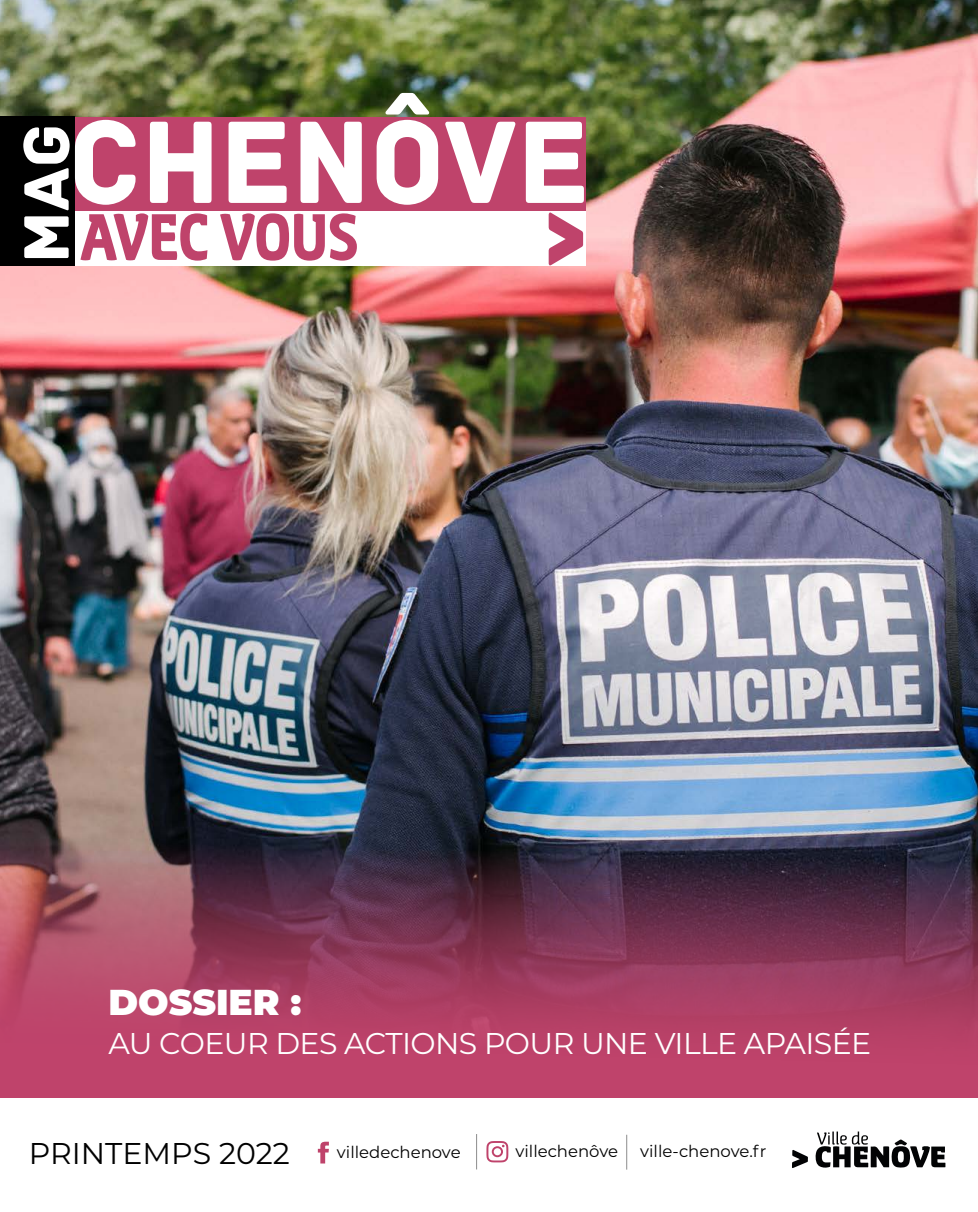
<style>
.page{position:relative;width:978px;height:1212px;background:#fff}
.page>*{position:absolute;margin:0;border:0;box-sizing:border-box;transform-origin:0 0}
.t1{font:123.45px "Archive";color:#fff;scale:.93 1}
.t2{font:100.95px "Archive";color:#bf436b;scale:1.24 1}
.t3{font:67.35px "Archive";color:#fff}
.t4{font:700 63.15px "Jaures";color:#bf436b;scale:.93 1}
.t5{font:900 36px "Montserrat";color:#fff}
.t6{font:30px "Montserrat";letter-spacing:-.02em;color:#fff}
.t7{font:30px "Montserrat";color:#000}
.t8{font:16.5px "Montserrat";color:#000}
</style>
<div class="page">
<img style="left:0;top:0;width:978px;height:833px">
<svg style="left:318px;top:1142px;width:11px;height:21px"></svg>
<svg style="left:792px;top:1150px;width:16px;height:18px"></svg>
<svg style="left:815px;top:1131px;width:130px;height:37px"></svg>
<hr style="left:476px;top:1134px;width:1px;height:35px;background:#000">
<hr style="left:626px;top:1135px;width:1px;height:34px;background:#000">
<svg style="left:486px;top:1141px;width:22px;height:21px"></svg>
<div style="left:0;top:117px;width:75px;height:149px;background:#000"></div>
<div style="left:75px;top:210px;width:510px;height:56px;background:#fff"></div>
<div style="left:75px;top:117px;width:510px;height:93px;background:#bf436b"></div>
<svg style="left:0;top:833px;width:978px;height:265px;background:#8c3d5a"></svg>
<h1 class="t1" style="left:69px;top:89px;width:561px">CHENÔVE</h1>
<h3 class="t4" style="left:81px;top:199px;width:300px">AVEC VOUS</h3>
<h2 class="t2" style="left:610px;top:205px;width:56px;rotate:90deg">^</h2>
<h3 class="t3" style="left:7px;top:263px;width:141px;rotate:-90deg">MAG</h3>
<h3 class="t5" style="left:108px;top:975px;width:194px">DOSSIER :</h3>
<h3 class="t6" style="left:108px;top:1023px;width:764px">AU COEUR DES ACTIONS POUR UNE VILLE APAISÉE</h3>
<h3 class="t7" style="left:29px;top:1133px;width:262px">PRINTEMPS 2022</h3>
<p class="t8" style="left:337px;top:1140px;width:125px">villedechenove</p>
<p class="t8" style="left:516px;top:1140px;width:104px">villechenôve</p>
<p class="t8" style="left:640px;top:1140px;width:128px">ville-chenove.fr</p>
</div>
